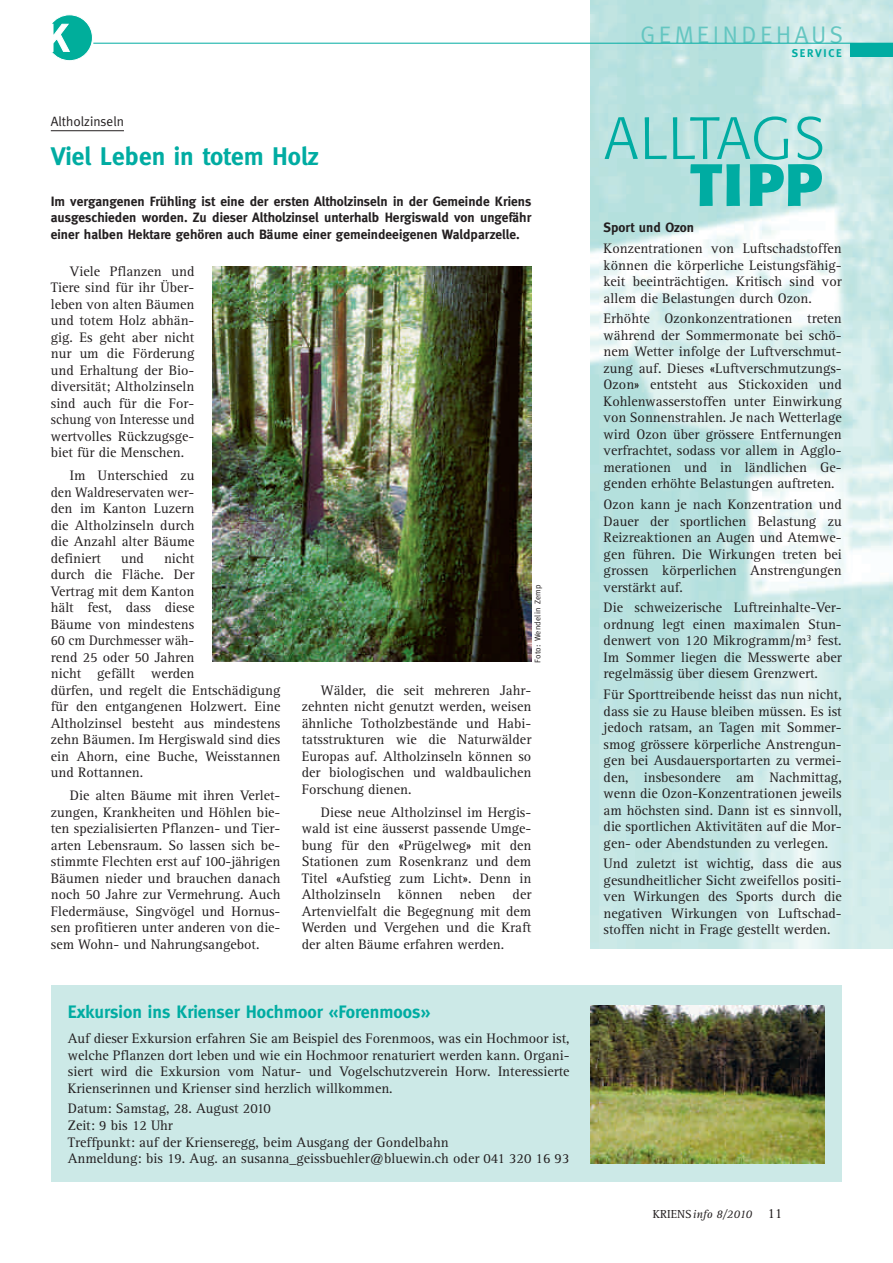
<style>
.page{position:relative;width:893px;height:1263px;background:#fff}
.page>*{position:absolute;margin:0;border:0;box-sizing:border-box;transform-origin:0 0}
.t1{font:700 25.5px "Meta Plus";color:#00aca2}
.t2{font:24px "Meta Plus";letter-spacing:.15em;color:#64c6c1}
.t3{font:700 18px "Meta Plus";color:#00aca2}
.t4{font:14.25px/16.5px "Rotis Serif";color:#231f20;text-align:justify}
.t5{font:700 13.5px/16.5px "Meta Plus";color:#231f20;text-align:justify}
.t6{font:13.5px "Meta Plus";color:#231f20}
.t7{font:italic 12px "Rotis Serif";color:#231f20}
.t8{font:700 11.25px "Meta Plus";letter-spacing:.15em;color:#00aca2}
.t9{font:8.25px "Meta Plus";letter-spacing:.025em;color:#231f20}
.s1{font-style:normal}
.s2{font-style:normal;font-size:14.25px}
</style>
<div class="page">
<div style="left:850px;top:43px;width:43px;height:14px;background:#00aca2"></div>
<hr style="left:93px;top:43px;width:800px;height:1px;background:#00aca2">
<hr style="left:51px;top:130px;width:73px;height:1px;background:#231f20">
<svg style="left:52px;top:14px;width:41px;height:47px"></svg>
<svg style="left:605px;top:117px;width:33px;height:42px"></svg>
<svg style="left:645px;top:117px;width:22px;height:42px"></svg>
<svg style="left:673px;top:116px;width:149px;height:90px;background:#7bd0cb"></svg>
<div style="left:51px;top:985px;width:791px;height:196px;background:#cce9e7"></div>
<img style="left:591px;top:1005px;width:234px;height:158px">
<img style="left:212px;top:267px;width:319px;height:395px">
<p class="t6" style="left:51px;top:116px;width:75px">Altholzinseln</p>
<h1 class="t1" style="left:51px;top:145px;width:270px">Viel Leben in totem Holz</h1>
<p class="t5" style="left:51px;top:193px;width:482px">Im vergangenen Frühling ist eine der ersten Altholzinseln in der Gemeinde Kriens ausgeschieden worden. Zu dieser Altholzinsel unterhalb Hergiswald von ungefähr einer halben Hektare gehören auch Bäume einer gemeindeeigenen Waldparzelle.</p>
<p class="t4" style="left:51px;top:264px;width:145px;text-indent:19px">Viele Pflanzen und Tiere sind für ihr Über&shy;leben von alten Bäumen und totem Holz abhän&shy;gig. Es geht aber nicht nur um die Förderung und Erhaltung der Bio&shy;diversität; Altholzinseln sind auch für die For&shy;schung von Interesse und wertvolles Rückzugsge&shy;biet für die Menschen.</p>
<p class="t4" style="left:51px;top:469px;width:145px;text-indent:19px">Im Unterschied zu den Waldreservaten wer&shy;den im Kanton Luzern die Altholzinseln durch die Anzahl alter Bäume definiert</p>
<p class="t4" style="left:51px;top:551px;width:231px;text-align:left;text-indent:113px">nicht<br>durch die Fläche. Der<br>Vertrag mit dem Kanton<br>hält fest, dass diese<br>Bäume von mindestens<br>60 cm Durchmesser wäh-<br>rend 25 oder 50 Jahren<br>nicht gefällt werden<br>dürfen, und regelt die Entschädigung für den entgangenen Holzwert. Eine<br>Altholzinsel besteht aus mindestens zehn Bäumen. Im Hergiswald sind dies ein Ahorn, eine Buche, Weisstannen und Rottannen.</p>
<p class="t4" style="left:51px;top:789px;width:231px;text-indent:19px">Die alten Bäume mit ihren Verlet&shy;zungen, Krankheiten und Höhlen bie&shy;ten spezialisierten Pflanzen- und Tier&shy;arten Lebensraum. So lassen sich be&shy;stimmte Flechten erst auf 100-jährigen Bäumen nieder und brauchen danach noch 50 Jahre zur Vermehrung. Auch Fledermäuse, Singvögel und Hornus&shy;sen profitieren unter anderen von die&shy;sem Wohn- und Nahrungsangebot.</p>
<p class="t4" style="left:121px;top:551px;width:24px">und</p>
<p class="t9" style="left:534px;top:663px;width:80px;rotate:-90deg">Foto: Wendelin Zemp</p>
<p class="t4" style="left:302px;top:683px;width:231px;text-indent:19px">Wälder, die seit mehreren Jahr&shy;zehnten nicht genutzt werden, weisen ähnliche Totholzbestände und Habi&shy;tatsstrukturen wie die Naturwälder Europas auf. Altholzinseln können so der biologischen und waldbaulichen Forschung dienen.</p>
<p class="t4" style="left:302px;top:805px;width:231px;text-indent:19px">Diese neue Altholzinsel im Hergis&shy;wald ist eine äusserst passende Umge&shy;bung für den «Prügelweg» mit den Stationen zum Rosenkranz und dem Titel «Aufstieg zum Licht». Denn in Altholzinseln können neben der Artenvielfalt die Begegnung mit dem Werden und Vergehen und die Kraft der alten Bäume erfahren werden.</p>
<p class="t3" style="left:68px;top:1004px;width:364px">Exkursion ins Krienser Hochmoor «Forenmoos»</p>
<p class="t4" style="left:68px;top:1032px;width:503px">Auf dieser Exkursion erfahren Sie am Beispiel des Forenmoos, was ein Hochmoor ist, welche Pflanzen dort leben und wie ein Hochmoor renaturiert werden kann. Organi&shy;siert wird die Exkursion vom Natur- und Vogelschutzverein Horw. Interessierte Krienserinnen und Krienser sind herzlich willkommen.</p>
<p class="t4" style="left:68px;top:1102px;width:503px;text-align:left">Datum: Samstag, 28. August 2010<br>Zeit: 9 bis 12 Uhr<br>Treffpunkt: auf der Krienseregg, beim Ausgang der Gondelbahn<br>Anmeldung: bis 19. Aug. an susanna_geissbuehler@bluewin.ch oder 041 320 16 93</p>
<h2 class="t2" style="left:640px;top:26px;width:204px">GEMEINDEHAUS</h2>
<p class="t8" style="left:792px;top:48px;width:51px">SERVICE</p>
<p class="t5" style="left:604px;top:220px;width:92px">Sport und Ozon</p>
<p class="t4" style="left:604px;top:242px;width:240px">Konzentrationen von Luftschadstoffen können die körperliche Leistungsfähig&shy;keit beeinträchtigen. Kritisch sind vor allem die Belastungen durch Ozon.</p>
<p class="t4" style="left:604px;top:312px;width:240px">Erhöhte Ozonkonzentrationen treten während der Sommermonate bei schö&shy;nem Wetter infolge der Luftverschmut&shy;zung auf. Dieses «Luftverschmutzungs-Ozon» entsteht aus Stickoxiden und Kohlenwasserstoffen unter Einwirkung von Sonnenstrahlen. Je nach Wetterlage wird Ozon über grössere Entfernungen verfrachtet, sodass vor allem in Agglo&shy;merationen und in ländlichen Ge&shy;genden erhöhte Belastungen auftreten.</p>
<p class="t4" style="left:604px;top:498px;width:240px">Ozon kann je nach Konzentration und Dauer der sportlichen Belastung zu Reizreaktionen an Augen und Atemwe&shy;gen führen. Die Wirkungen treten bei grossen körperlichen Anstrengungen verstärkt auf.</p>
<p class="t4" style="left:604px;top:601px;width:240px">Die schweizerische Luftreinhalte-Ver&shy;ordnung legt einen maximalen Stun&shy;denwert von 120 Mikrogramm/m<sup>3</sup> fest.<br>Im Sommer liegen die Messwerte aber regelmässig über diesem Grenzwert.</p>
<p class="t4" style="left:604px;top:688px;width:240px">Für Sporttreibende heisst das nun nicht, dass sie zu Hause bleiben müssen. Es ist jedoch ratsam, an Tagen mit Sommer&shy;smog grössere körperliche Anstrengun&shy;gen bei Ausdauersportarten zu vermei&shy;den, insbesondere am Nachmittag, wenn die Ozon-Konzentrationen jeweils am höchsten sind. Dann ist es sinnvoll, die sportlichen Aktivitäten auf die Mor&shy;gen- oder Abendstunden zu verlegen.</p>
<p class="t4" style="left:604px;top:857px;width:240px">Und zuletzt ist wichtig, dass die aus gesundheitlicher Sicht zweifellos positi&shy;ven Wirkungen des Sports durch die negativen Wirkungen von Luftschad&shy;stoffen nicht in Frage gestellt werden.</p>
<p class="t7" style="left:653px;top:1209px;width:131px"><span class="s1">KRIENS</span>info 8/2010 <span class="s2">11</span></p>
</div>
